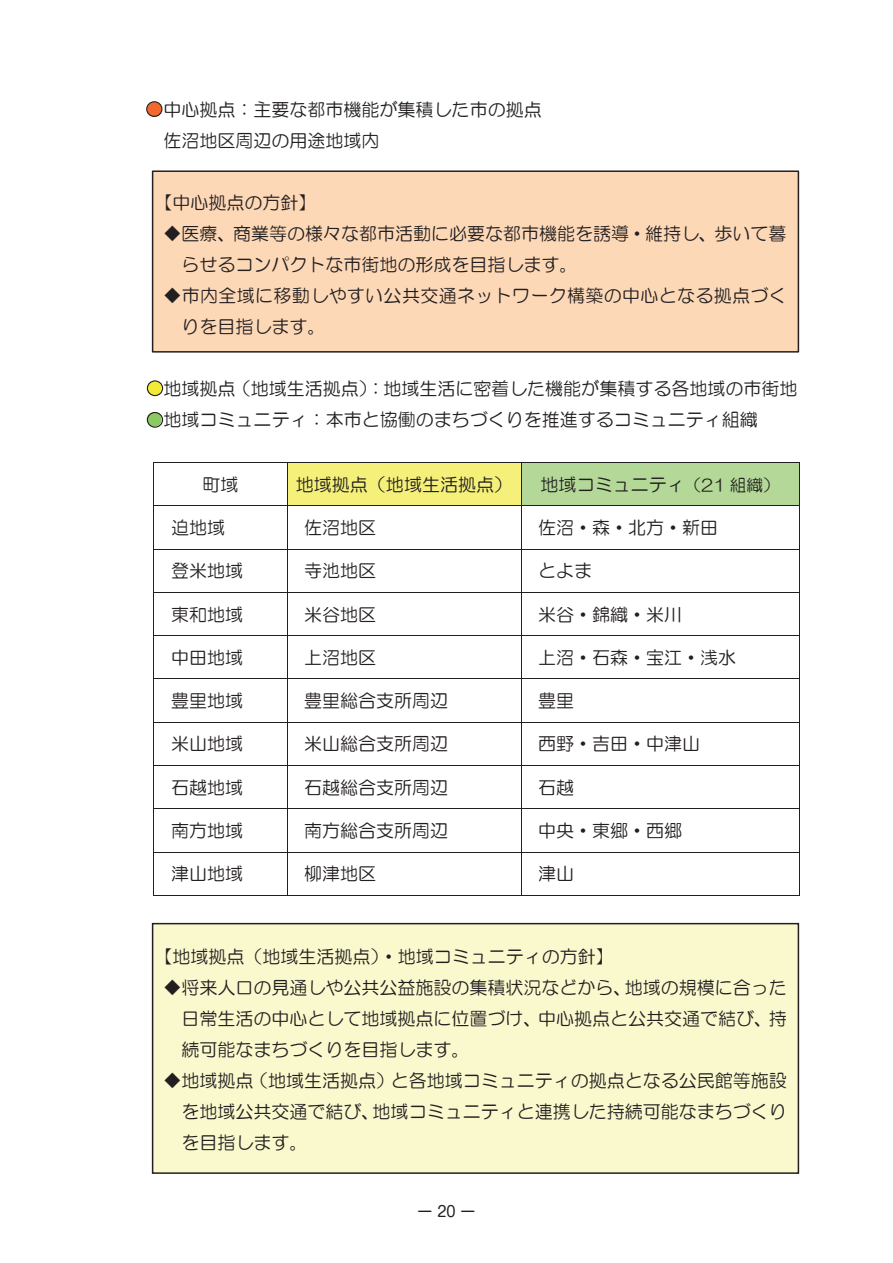
<style>
.page{position:relative;width:893px;height:1263px;background:#fff}
.page>*{position:absolute;margin:0;border:0;box-sizing:border-box;transform-origin:0 0}
.t1{font:18px/31px "HG Maru Gothic MPRO";color:#231f20}
.t2{font:18px/30.9px "HG Maru Gothic MPRO";letter-spacing:.02em;color:#231f20}
.t3{font:14.85px "Shin M Go Pro";color:#231f20}
.s1{color:#f2682f}
.s2{color:#f1eb36}
.s3{color:#8dc962}
.s4{font-size:16.5px}
</style>
<div class="page">
<div style="left:153px;top:171px;width:645px;height:181px;background:#fdd8b7"></div>
<div style="left:152px;top:170px;width:647px;height:183px;border:2px solid #231f20"></div>
<div style="left:153px;top:924px;width:645px;height:249px;background:#faf9ce"></div>
<div style="left:152px;top:923px;width:647px;height:251px;border:2px solid #231f20"></div>
<div style="left:288px;top:463px;width:233px;height:42px;background:#f4f079"></div>
<div style="left:521px;top:463px;width:278px;height:42px;background:#b3d897"></div>
<hr style="left:154px;top:462px;width:133px;height:1px;background:#231f20">
<hr style="left:288px;top:462px;width:233px;height:1px;background:#231f20">
<hr style="left:521px;top:462px;width:278px;height:1px;background:#231f20">
<hr style="left:154px;top:463px;width:1px;height:42px;background:#231f20">
<hr style="left:287px;top:463px;width:1px;height:42px;background:#231f20">
<hr style="left:521px;top:463px;width:1px;height:42px;background:#231f20">
<hr style="left:799px;top:463px;width:1px;height:42px;background:#231f20">
<hr style="left:154px;top:505px;width:133px;height:1px;background:#231f20">
<hr style="left:288px;top:505px;width:233px;height:1px;background:#231f20">
<hr style="left:521px;top:505px;width:278px;height:1px;background:#231f20">
<hr style="left:154px;top:506px;width:1px;height:43px;background:#231f20">
<hr style="left:287px;top:506px;width:1px;height:43px;background:#231f20">
<hr style="left:521px;top:506px;width:1px;height:43px;background:#231f20">
<hr style="left:799px;top:506px;width:1px;height:43px;background:#231f20">
<hr style="left:154px;top:549px;width:133px;height:1px;background:#231f20">
<hr style="left:288px;top:549px;width:233px;height:1px;background:#231f20">
<hr style="left:521px;top:549px;width:278px;height:1px;background:#231f20">
<hr style="left:154px;top:549px;width:1px;height:43px;background:#231f20">
<hr style="left:287px;top:549px;width:1px;height:43px;background:#231f20">
<hr style="left:521px;top:549px;width:1px;height:43px;background:#231f20">
<hr style="left:799px;top:549px;width:1px;height:43px;background:#231f20">
<hr style="left:154px;top:592px;width:133px;height:1px;background:#231f20">
<hr style="left:288px;top:592px;width:233px;height:1px;background:#231f20">
<hr style="left:521px;top:592px;width:278px;height:1px;background:#231f20">
<hr style="left:154px;top:593px;width:1px;height:42px;background:#231f20">
<hr style="left:287px;top:593px;width:1px;height:42px;background:#231f20">
<hr style="left:521px;top:593px;width:1px;height:42px;background:#231f20">
<hr style="left:799px;top:593px;width:1px;height:42px;background:#231f20">
<hr style="left:154px;top:635px;width:133px;height:1px;background:#231f20">
<hr style="left:288px;top:635px;width:233px;height:1px;background:#231f20">
<hr style="left:521px;top:635px;width:278px;height:1px;background:#231f20">
<hr style="left:154px;top:636px;width:1px;height:43px;background:#231f20">
<hr style="left:287px;top:636px;width:1px;height:43px;background:#231f20">
<hr style="left:521px;top:636px;width:1px;height:43px;background:#231f20">
<hr style="left:799px;top:636px;width:1px;height:43px;background:#231f20">
<hr style="left:154px;top:679px;width:133px;height:1px;background:#231f20">
<hr style="left:288px;top:679px;width:233px;height:1px;background:#231f20">
<hr style="left:521px;top:679px;width:278px;height:1px;background:#231f20">
<hr style="left:154px;top:679px;width:1px;height:43px;background:#231f20">
<hr style="left:287px;top:679px;width:1px;height:43px;background:#231f20">
<hr style="left:521px;top:679px;width:1px;height:43px;background:#231f20">
<hr style="left:799px;top:679px;width:1px;height:43px;background:#231f20">
<hr style="left:154px;top:722px;width:133px;height:1px;background:#231f20">
<hr style="left:288px;top:722px;width:233px;height:1px;background:#231f20">
<hr style="left:521px;top:722px;width:278px;height:1px;background:#231f20">
<hr style="left:154px;top:723px;width:1px;height:42px;background:#231f20">
<hr style="left:287px;top:723px;width:1px;height:42px;background:#231f20">
<hr style="left:521px;top:723px;width:1px;height:42px;background:#231f20">
<hr style="left:799px;top:723px;width:1px;height:42px;background:#231f20">
<hr style="left:154px;top:765px;width:133px;height:1px;background:#231f20">
<hr style="left:288px;top:765px;width:233px;height:1px;background:#231f20">
<hr style="left:521px;top:765px;width:278px;height:1px;background:#231f20">
<hr style="left:154px;top:766px;width:1px;height:42px;background:#231f20">
<hr style="left:287px;top:766px;width:1px;height:42px;background:#231f20">
<hr style="left:521px;top:766px;width:1px;height:42px;background:#231f20">
<hr style="left:799px;top:766px;width:1px;height:42px;background:#231f20">
<hr style="left:154px;top:808px;width:133px;height:1px;background:#231f20">
<hr style="left:288px;top:808px;width:233px;height:1px;background:#231f20">
<hr style="left:521px;top:808px;width:278px;height:1px;background:#231f20">
<hr style="left:154px;top:809px;width:1px;height:43px;background:#231f20">
<hr style="left:287px;top:809px;width:1px;height:43px;background:#231f20">
<hr style="left:521px;top:809px;width:1px;height:43px;background:#231f20">
<hr style="left:799px;top:809px;width:1px;height:43px;background:#231f20">
<hr style="left:154px;top:852px;width:133px;height:1px;background:#231f20">
<hr style="left:288px;top:852px;width:233px;height:1px;background:#231f20">
<hr style="left:521px;top:852px;width:278px;height:1px;background:#231f20">
<hr style="left:154px;top:852px;width:1px;height:43px;background:#231f20">
<hr style="left:154px;top:895px;width:133px;height:1px;background:#231f20">
<hr style="left:287px;top:852px;width:1px;height:43px;background:#231f20">
<hr style="left:288px;top:895px;width:233px;height:1px;background:#231f20">
<hr style="left:521px;top:852px;width:1px;height:43px;background:#231f20">
<hr style="left:521px;top:895px;width:278px;height:1px;background:#231f20">
<hr style="left:799px;top:852px;width:1px;height:43px;background:#231f20">
<div style="left:146px;top:101px;width:16px;height:16px;border:1px solid #231f20;border-radius:50%"></div>
<div style="left:147px;top:380px;width:16px;height:16px;border:1px solid #231f20;border-radius:50%"></div>
<div style="left:147px;top:412px;width:16px;height:16px;border:1px solid #231f20;border-radius:50%"></div>
<p class="t1" style="left:164px;top:94px;width:379px;text-indent:-18px"><span class="s1">●</span>中心拠点：主要な都市機能が集積した市の拠点佐沼地区周辺の用途地域内</p>
<p class="t1" style="left:155px;top:187px;width:163px">【中心拠点の方針】</p>
<p class="t1" style="left:181px;top:218px;width:607px;text-indent:-18px">◆医療、商業等の様々な都市活動に必要な都市機能を誘導・維持し、歩いて暮らせるコンパクトな市街地の形成を目指します。</p>
<p class="t2" style="left:181px;top:280px;width:607px;text-indent:-18px">◆市内全域に移動しやすい公共交通ネットワーク構築の中心となる拠点づくりを目指します。</p>
<p class="t1" style="left:146px;top:373px;width:653px"><span class="s2">●</span>地域拠点（地域生活拠点）：地域生活に密着した機能が集積する各地域の市街地</p>
<p class="t1" style="left:146px;top:404px;width:614px"><span class="s3">●</span>地域コミュニティ：本市と協働のまちづくりを推進するコミュニティ組織</p>
<p class="t1" style="left:203px;top:469px;width:37px">町域</p>
<p class="t1" style="left:296px;top:469px;width:217px">地域拠点（地域生活拠点）</p>
<p class="t1" style="left:541px;top:469px;width:240px">地域コミュニティ<span class="s4">（21 組織）</span></p>
<p class="t1" style="left:171px;top:512px;width:55px">迫地域</p>
<p class="t1" style="left:304px;top:512px;width:73px">佐沼地区</p>
<p class="t1" style="left:538px;top:512px;width:182px">佐沼・森・北方・新田</p>
<p class="t1" style="left:171px;top:555px;width:73px">登米地域</p>
<p class="t1" style="left:304px;top:555px;width:73px">寺池地区</p>
<p class="t1" style="left:538px;top:555px;width:55px">とよま</p>
<p class="t1" style="left:171px;top:599px;width:73px">東和地域</p>
<p class="t1" style="left:304px;top:599px;width:73px">米谷地区</p>
<p class="t1" style="left:538px;top:599px;width:146px">米谷・錦織・米川</p>
<p class="t1" style="left:171px;top:642px;width:73px">中田地域</p>
<p class="t1" style="left:304px;top:642px;width:73px">上沼地区</p>
<p class="t1" style="left:538px;top:642px;width:200px">上沼・石森・宝江・浅水</p>
<p class="t1" style="left:171px;top:685px;width:73px">豊里地域</p>
<p class="t1" style="left:304px;top:685px;width:145px">豊里総合支所周辺</p>
<p class="t1" style="left:538px;top:685px;width:37px">豊里</p>
<p class="t1" style="left:171px;top:728px;width:73px">米山地域</p>
<p class="t1" style="left:304px;top:728px;width:145px">米山総合支所周辺</p>
<p class="t1" style="left:538px;top:728px;width:164px">西野・吉田・中津山</p>
<p class="t1" style="left:171px;top:771px;width:73px">石越地域</p>
<p class="t1" style="left:304px;top:771px;width:145px">石越総合支所周辺</p>
<p class="t1" style="left:538px;top:771px;width:37px">石越</p>
<p class="t1" style="left:171px;top:815px;width:73px">南方地域</p>
<p class="t1" style="left:304px;top:815px;width:145px">南方総合支所周辺</p>
<p class="t1" style="left:538px;top:815px;width:146px">中央・東郷・西郷</p>
<p class="t1" style="left:171px;top:858px;width:73px">津山地域</p>
<p class="t1" style="left:304px;top:858px;width:73px">柳津地区</p>
<p class="t1" style="left:538px;top:858px;width:37px">津山</p>
<p class="t1" style="left:155px;top:941px;width:461px">【地域拠点（地域生活拠点）・地域コミュニティの方針】</p>
<p class="t1" style="left:181px;top:972px;width:607px;text-align:justify;text-indent:-18px">◆将来人口の見通しや公共公益施設の集積状況などから、地域の規模に合った日常生活の中心として地域拠点に位置づけ、中心拠点と公共交通で結び、持続可能なまちづくりを目指します。</p>
<p class="t1" style="left:181px;top:1065px;width:607px;text-align:justify;text-indent:-18px">◆地域拠点（地域生活拠点）と各地域コミュニティの拠点となる公民館等施設を地域公共交通で結び、地域コミュニティと連携した持続可能なまちづくりを目指します。</p>
<p class="t3" style="left:418px;top:1199px;width:59px">ー 20 ー</p>
</div>
